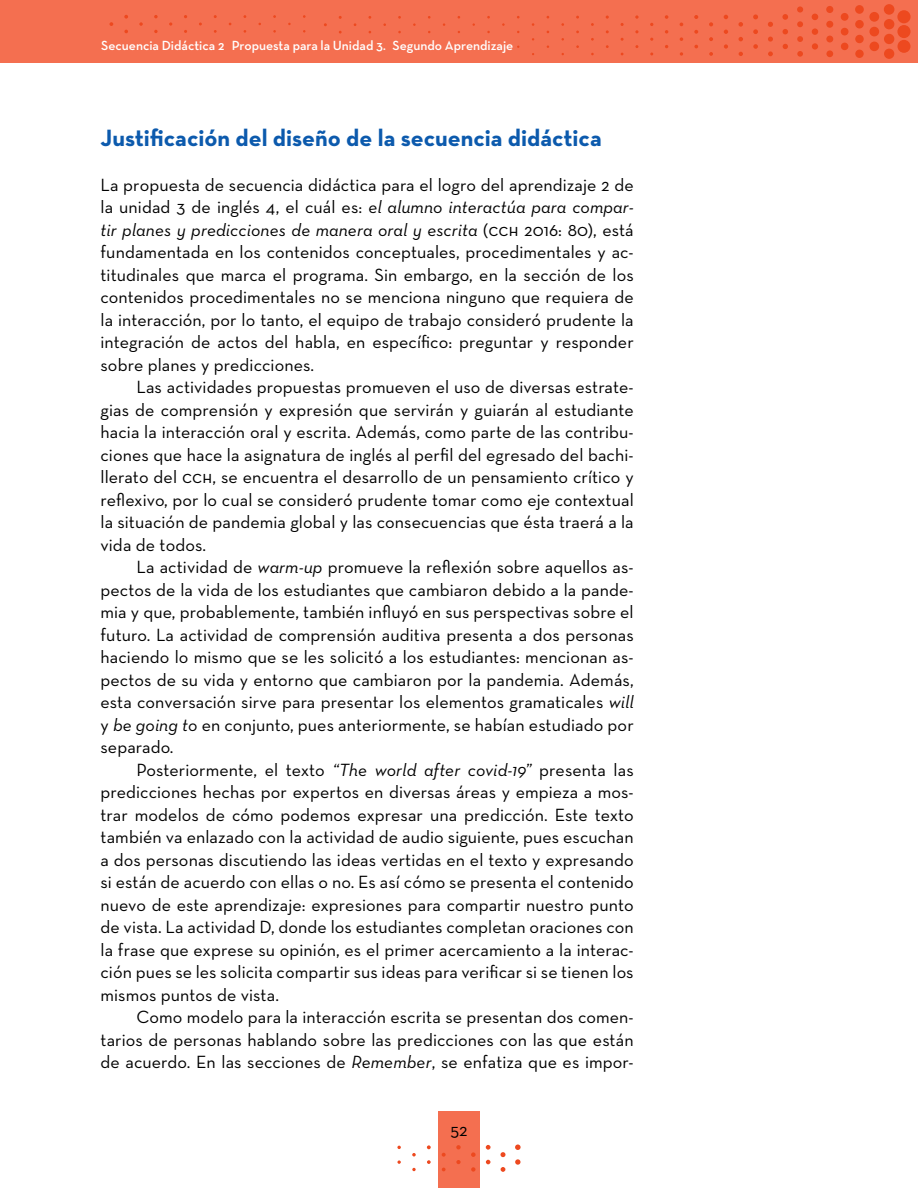
<style>
.page{position:relative;width:918px;height:1188px;background:#fff}
.page>*{position:absolute;margin:0;border:0;box-sizing:border-box;transform-origin:0 0}
.t1{font:700 24px "Neutra Text";color:#0c5aad}
.t2{font:18px/22.5px "Neutra Text";letter-spacing:.005em;color:#000;text-align:justify}
.t3{font:600 13.5px "Neutra Text TF";color:#fff}
.s1{font-style:italic}
.s2{font-family:"Neutra Text Book SC"}
</style>
<div class="page">
<div style="left:438px;top:1112px;width:42px;height:76px;background:#f46f50"></div>
<div style="left:0;top:0;width:918px;height:63px;background:#f46f50"></div>
<svg style="left:635px;top:15px;width:4px;height:4px"></svg>
<svg style="left:665px;top:15px;width:3px;height:4px"></svg>
<svg style="left:680px;top:52px;width:3px;height:4px"></svg>
<svg style="left:694px;top:30px;width:4px;height:4px"></svg>
<svg style="left:694px;top:15px;width:4px;height:4px"></svg>
<svg style="left:709px;top:52px;width:4px;height:4px"></svg>
<svg style="left:709px;top:37px;width:4px;height:4px"></svg>
<svg style="left:709px;top:22px;width:4px;height:4px"></svg>
<svg style="left:724px;top:44px;width:4px;height:5px"></svg>
<svg style="left:724px;top:30px;width:4px;height:4px"></svg>
<svg style="left:724px;top:15px;width:4px;height:4px"></svg>
<svg style="left:739px;top:52px;width:4px;height:4px"></svg>
<svg style="left:739px;top:37px;width:4px;height:4px"></svg>
<svg style="left:738px;top:22px;width:5px;height:5px"></svg>
<svg style="left:753px;top:44px;width:5px;height:5px"></svg>
<svg style="left:753px;top:29px;width:5px;height:5px"></svg>
<svg style="left:753px;top:14px;width:5px;height:5px"></svg>
<svg style="left:768px;top:51px;width:5px;height:5px"></svg>
<svg style="left:768px;top:37px;width:5px;height:5px"></svg>
<svg style="left:768px;top:22px;width:5px;height:5px"></svg>
<svg style="left:783px;top:44px;width:5px;height:5px"></svg>
<svg style="left:783px;top:29px;width:5px;height:5px"></svg>
<svg style="left:782px;top:14px;width:6px;height:6px"></svg>
<svg style="left:797px;top:51px;width:6px;height:6px"></svg>
<svg style="left:797px;top:36px;width:6px;height:6px"></svg>
<svg style="left:797px;top:21px;width:6px;height:6px"></svg>
<div style="left:797px;top:6px;width:6px;height:7px;background:#ed491f;border-radius:50%"></div>
<div style="left:812px;top:43px;width:6px;height:7px;background:#ed491f;border-radius:50%"></div>
<div style="left:812px;top:28px;width:6px;height:7px;background:#ed491f;border-radius:50%"></div>
<svg style="left:812px;top:14px;width:6px;height:6px"></svg>
<div style="left:826px;top:50px;width:7px;height:7px;background:#ed491f;border-radius:50%"></div>
<div style="left:826px;top:36px;width:7px;height:6px;background:#ed491f;border-radius:50%"></div>
<div style="left:826px;top:21px;width:7px;height:7px;background:#ed491f;border-radius:50%"></div>
<div style="left:826px;top:6px;width:7px;height:7px;background:#ed491f;border-radius:50%"></div>
<div style="left:841px;top:43px;width:7px;height:7px;background:#ed491f;border-radius:50%"></div>
<div style="left:841px;top:28px;width:8px;height:7px;background:#ed491f;border-radius:50%"></div>
<div style="left:841px;top:13px;width:8px;height:8px;background:#ed491f;border-radius:50%"></div>
<div style="left:855px;top:50px;width:9px;height:8px;background:#ed491f;border-radius:50%"></div>
<div style="left:855px;top:35px;width:9px;height:8px;background:#ed491f;border-radius:50%"></div>
<div style="left:855px;top:20px;width:9px;height:8px;background:#ed491f;border-radius:50%"></div>
<div style="left:855px;top:5px;width:9px;height:9px;background:#ed491f;border-radius:50%"></div>
<div style="left:870px;top:42px;width:9px;height:9px;background:#ed491f;border-radius:50%"></div>
<div style="left:869px;top:27px;width:10px;height:9px;background:#ed491f;border-radius:50%"></div>
<div style="left:869px;top:12px;width:10px;height:10px;background:#ed491f;border-radius:50%"></div>
<div style="left:884px;top:49px;width:10px;height:10px;background:#ed491f;border-radius:50%"></div>
<div style="left:884px;top:34px;width:10px;height:10px;background:#ed491f;border-radius:50%"></div>
<div style="left:884px;top:19px;width:10px;height:10px;background:#ed491f;border-radius:50%"></div>
<div style="left:884px;top:4px;width:10px;height:11px;background:#ed491f;border-radius:50%"></div>
<div style="left:897px;top:40px;width:13px;height:13px;background:#ed491f;border-radius:50%"></div>
<div style="left:897px;top:25px;width:14px;height:13px;background:#ed491f;border-radius:50%"></div>
<div style="left:897px;top:10px;width:14px;height:13px;background:#ed491f;border-radius:50%"></div>
<svg style="left:109px;top:22px;width:4px;height:4px"></svg>
<svg style="left:124px;top:30px;width:4px;height:3px"></svg>
<svg style="left:124px;top:15px;width:4px;height:4px"></svg>
<svg style="left:139px;top:22px;width:4px;height:4px"></svg>
<svg style="left:397px;top:1160px;width:4px;height:4px"></svg>
<svg style="left:397px;top:1146px;width:4px;height:3px"></svg>
<svg style="left:412px;top:1168px;width:4px;height:3px"></svg>
<svg style="left:412px;top:1153px;width:4px;height:4px"></svg>
<svg style="left:427px;top:1160px;width:4px;height:4px"></svg>
<svg style="left:427px;top:1145px;width:4px;height:4px"></svg>
<svg style="left:442px;top:1168px;width:4px;height:3px"></svg>
<svg style="left:442px;top:1153px;width:4px;height:4px"></svg>
<svg style="left:456px;top:1160px;width:5px;height:4px"></svg>
<svg style="left:456px;top:1145px;width:5px;height:4px"></svg>
<svg style="left:471px;top:1167px;width:5px;height:5px"></svg>
<svg style="left:471px;top:1152px;width:5px;height:5px"></svg>
<svg style="left:486px;top:1160px;width:4px;height:4px"></svg>
<svg style="left:486px;top:1145px;width:5px;height:5px"></svg>
<svg style="left:501px;top:1167px;width:4px;height:5px"></svg>
<svg style="left:500px;top:1152px;width:6px;height:5px"></svg>
<svg style="left:515px;top:1159px;width:6px;height:6px"></svg>
<svg style="left:515px;top:1144px;width:6px;height:6px"></svg>
<p class="t3" style="left:101px;top:37px;width:414px">Secuencia Didáctica 2 Propuesta para la Unidad 3. Segundo Aprendizaje</p>
<h1 class="t1" style="left:100px;top:122px;width:503px">Justificación del diseño de la secuencia didáctica</h1>
<p class="t2" style="left:100px;top:173px;width:535px">La propuesta de secuencia didáctica para el logro del aprendizaje 2 de la unidad 3 de inglés 4, el cuál es: <span class="s1">el alumno interactúa para compar&shy;tir planes y predicciones de manera oral y escrita</span> (<span class="s2">cch</span> 2016: 80), está fundamentada en los contenidos conceptuales, procedimentales y ac&shy;titudinales que marca el programa. Sin embargo, en la sección de los contenidos procedimentales no se menciona ninguno que requiera de la interacción, por lo tanto, el equipo de trabajo consideró prudente la integración de actos del habla, en específico: preguntar y responder sobre planes y predicciones.</p>
<p class="t2" style="left:100px;top:375px;width:535px;text-indent:36px">Las actividades propuestas promueven el uso de diversas estrate&shy;gias de comprensión y expresión que servirán y guiarán al estudiante hacia la interacción oral y escrita. Además, como parte de las contribu&shy;ciones que hace la asignatura de inglés al perfil del egresado del bachi&shy;llerato del <span class="s2">cch</span>, se encuentra el desarrollo de un pensamiento crítico y reflexivo, por lo cual se consideró prudente tomar como eje contextual la situación de pandemia global y las consecuencias que ésta traerá a la vida de todos.</p>
<p class="t2" style="left:100px;top:555px;width:535px;text-indent:36px">La actividad de <span class="s1">warm-up</span> promueve la reflexión sobre aquellos as&shy;pectos de la vida de los estudiantes que cambiaron debido a la pande&shy;mia y que, probablemente, también influyó en sus perspectivas sobre el futuro. La actividad de comprensión auditiva presenta a dos personas haciendo lo mismo que se les solicitó a los estudiantes: mencionan as&shy;pectos de su vida y entorno que cambiaron por la pandemia. Además, esta conversación sirve para presentar los elementos gramaticales <span class="s1">will </span>y <span class="s1">be going to</span> en conjunto, pues anteriormente, se habían estudiado por separado.</p>
<p class="t2" style="left:100px;top:758px;width:535px;text-indent:36px">Posteriormente, el texto <span class="s1">“The world after covid-19”</span> presenta las predicciones hechas por expertos en diversas áreas y empieza a mos&shy;trar modelos de cómo podemos expresar una predicción. Este texto también va enlazado con la actividad de audio siguiente, pues escuchan a dos personas discutiendo las ideas vertidas en el texto y expresando si están de acuerdo con ellas o no. Es así cómo se presenta el contenido nuevo de este aprendizaje: expresiones para compartir nuestro punto de vista. La actividad D, donde los estudiantes completan oraciones con la frase que exprese su opinión, es el primer acercamiento a la interac&shy;ción pues se les solicita compartir sus ideas para verificar si se tienen los mismos puntos de vista.</p>
<p class="t2" style="left:100px;top:1005px;width:535px;text-indent:36px">Como modelo para la interacción escrita se presentan dos comen&shy;tarios de personas hablando sobre las predicciones con las que están de acuerdo. En las secciones de <span class="s1">Remember</span>, se enfatiza que es impor-</p>
<p class="t2" style="left:450px;top:1118px;width:19px">52</p>
</div>
